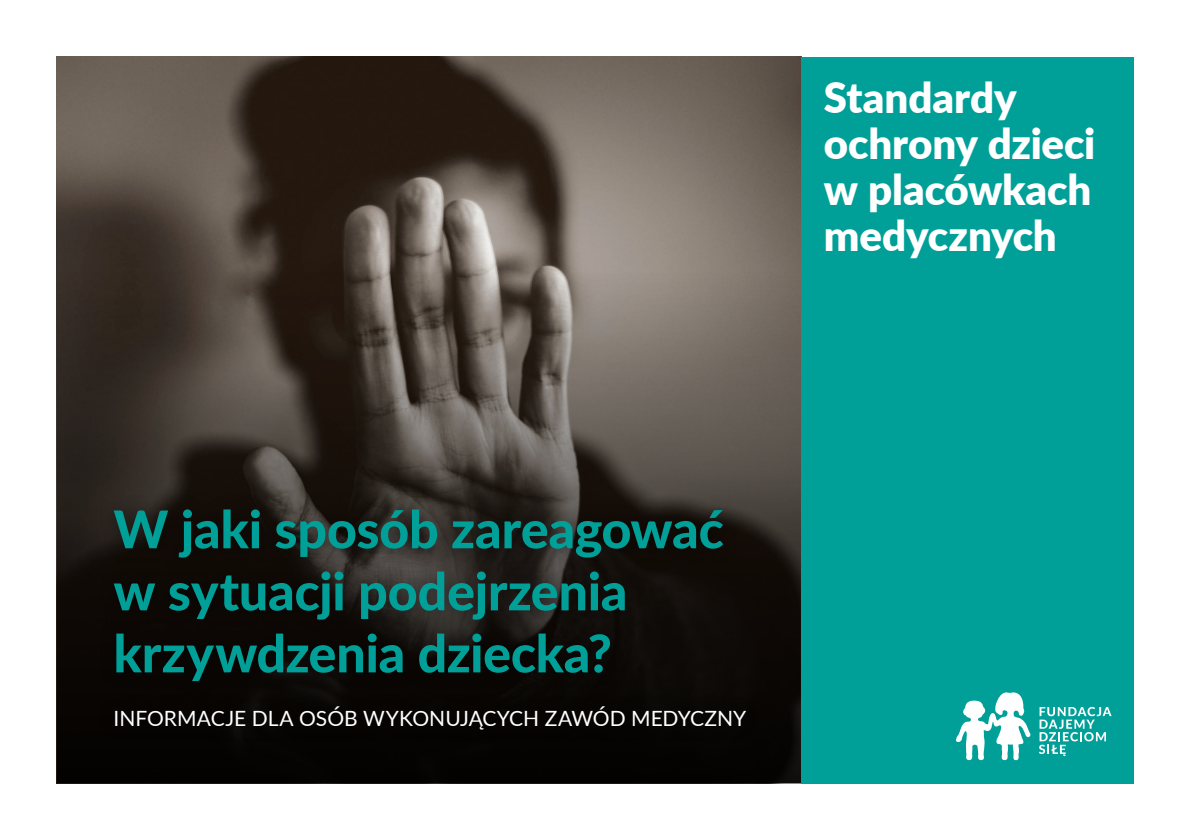
<style>
.page{position:relative;width:1191px;height:840px;background:#fff}
.page>*{position:absolute;margin:0;border:0;box-sizing:border-box;transform-origin:0 0}
.t1{font:800 52px/62px "Lato";letter-spacing:-.005em;color:#00a099}
.t2{font:900 42px/46px "Lato";letter-spacing:-.005em;color:#fff}
.t3{font:21px "Lato";letter-spacing:.005em;color:#fff}
</style>
<div class="page">
<img style="left:57px;top:57px;width:744px;height:214px">
<svg style="left:57px;top:271px;width:744px;height:511px;background:#443d37"></svg>
<div style="left:801px;top:57px;width:333px;height:725px;background:#00a099"></div>
<svg style="left:1039px;top:706px;width:72px;height:49px"></svg>
<svg style="left:956px;top:692px;width:75px;height:67px"></svg>
<div style="left:96px;top:491px;width:666px;height:255px;background:#000;opacity:.5"></div>
<p class="t2" style="left:824px;top:73px;width:273px">Standardy ochrony dzieci w placówkach medycznych</p>
<p class="t1" style="left:113px;top:495px;width:612px">W jaki sposób zareagować w sytuacji podejrzenia krzywdzenia dziecka?</p>
<p class="t3" style="left:113px;top:703px;width:634px">INFORMACJE DLA OSÓB WYKONUJĄCYCH ZAWÓD MEDYCZNY</p>
</div>
